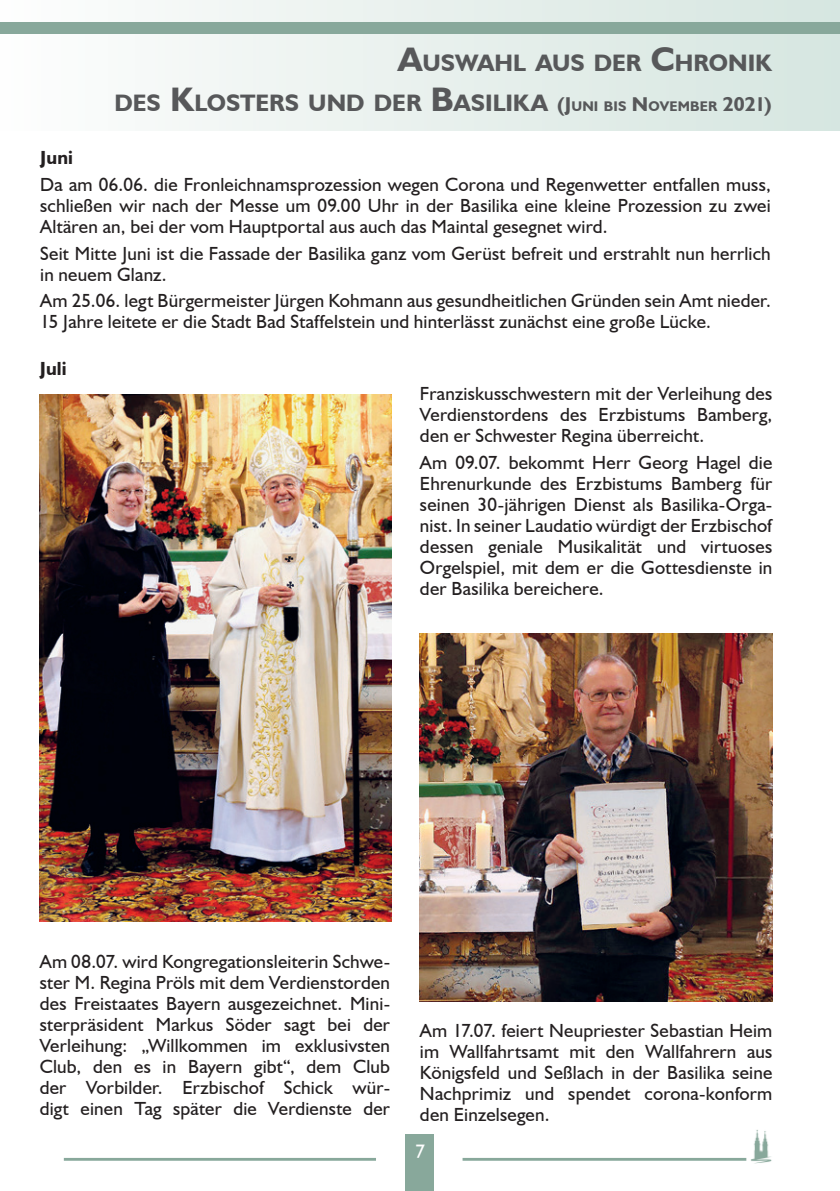
<style>
.page{position:relative;width:840px;height:1191px;background:#fff}
.page>*{position:absolute;margin:0;border:0;box-sizing:border-box;transform-origin:0 0}
.t1{font:700 23.8px/40px "Humanist 521 BT";color:#57585a;text-align:right}
.t2{font:19.6px "Humanist 521 BT";color:#fff}
.t3{font:19px/21px "Humanist 521 BT";letter-spacing:.01em;color:#231f20;text-align:justify}
.t4{font:700 19px "Humanist 521 BT";letter-spacing:.01em;color:#231f20}
.s1{font-size:34px}
.s2{font-size:20px}
.s3{font-size:14px}
</style>
<div class="page">
<div style="left:405px;top:1134px;width:29px;height:57px;background:#88a89b"></div>
<hr style="left:462px;top:1157px;width:284px;height:3px;background:#88a89b">
<hr style="left:64px;top:1157px;width:312px;height:3px;background:#88a89b">
<img style="left:750px;top:1130px;width:22px;height:33px">
<div style="left:0;top:0;width:839px;height:130px;background:linear-gradient(to right,#fbfcfb,#d4e4df)"></div>
<div style="left:0;top:23px;width:839px;height:11px;background:#88a89b"></div>
<img style="left:40px;top:394px;width:351px;height:527px">
<img style="left:420px;top:633px;width:352px;height:368px">
<p class="t1" style="left:114px;top:43px;width:658px"><span class="s1">A</span>USWAHL AUS DER <span class="s1">C</span>HRONIK<br>DES <span class="s1">K</span>LOSTERS UND DER <span class="s1">B</span>ASILIKA <span class="s2">(J</span><span class="s3">UNI BIS</span> <span class="s2">N</span><span class="s3">OVEMBER</span> <span class="s2">2021)</span></p>
<p class="t4" style="left:40px;top:146px;width:34px">Juni</p>
<p class="t3" style="left:40px;top:174px;width:731px">Da am 06.06. die Fronleichnamsprozession wegen Corona und Regenwetter entfallen muss, schließen wir nach der Messe um 09.00 Uhr in der Basilika eine kleine Prozession zu zwei Altären an, bei der vom Hauptportal aus auch das Maintal gesegnet wird.</p>
<p class="t3" style="left:40px;top:242px;width:731px">Seit Mitte Juni ist die Fassade der Basilika ganz vom Gerüst befreit und erstrahlt nun herrlich in neuem Glanz.</p>
<p class="t3" style="left:40px;top:290px;width:731px">Am 25.06. legt Bürgermeister Jürgen Kohmann aus gesundheitlichen Gründen sein Amt nieder.<br>15 Jahre leitete er die Stadt Bad Staffelstein und hinterlässt zunächst eine große Lücke.</p>
<p class="t4" style="left:40px;top:356px;width:28px">Juli</p>
<p class="t3" style="left:420px;top:383px;width:354px">Franziskusschwestern mit der Verleihung des Verdienstordens des Erzbistums Bamberg, den er Schwester Regina überreicht.</p>
<p class="t3" style="left:420px;top:451px;width:354px">Am 09.07. bekommt Herr Georg Hagel die Ehrenurkunde des Erzbistums Bamberg für seinen 30-jährigen Dienst als Basilika-Orga&shy;nist. In seiner Laudatio würdigt der Erzbischof dessen geniale Musikalität und virtuoses Orgelspiel, mit dem er die Gottesdienste in der Basilika bereichere.</p>
<p class="t3" style="left:40px;top:951px;width:352px">Am 08.07. wird Kongregationsleiterin Schwe&shy;ster M. Regina Pröls mit dem Verdienstorden des Freistaates Bayern ausgezeichnet. Mini&shy;sterpräsident Markus Söder sagt bei der Verleihung: „Willkommen im exklusivsten Club, den es in Bayern gibt“, dem Club der Vorbilder. Erzbischof Schick wür&shy;digt einen Tag später die Verdienste der</p>
<p class="t3" style="left:420px;top:1019px;width:354px">Am 17.07. feiert Neupriester Sebastian Heim im Wallfahrtsamt mit den Wallfahrern aus Königsfeld und Seßlach in der Basilika seine Nachprimiz und spendet corona-konform den Einzelsegen.</p>
<p class="t2" style="left:415px;top:1139px;width:11px">7</p>
</div>
